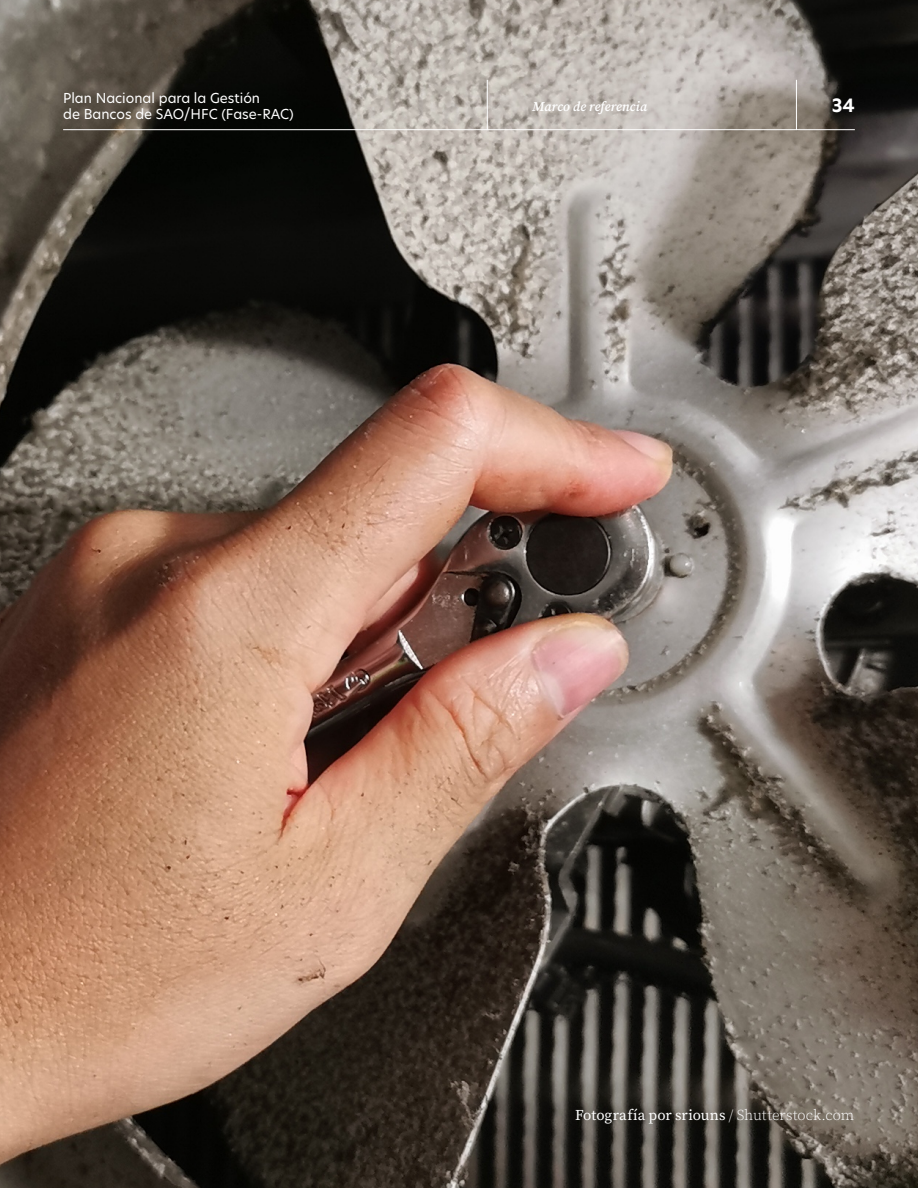
<style>
.page{position:relative;width:918px;height:1188px;background:#fff}
.page>*{position:absolute;margin:0;border:0;box-sizing:border-box;transform-origin:0 0}
.t1{font:700 18px "Hero New";color:#fff}
.t2{font:15px "Source Serif 4";letter-spacing:.005em;color:#fff}
.t3{font:13.5px/16.2px "Hero New";color:#fff}
.t4{font:italic 600 13.5px "Source Serif 4";color:#fff}
.s1{font-weight:300}
</style>
<div class="page">
<img style="left:0;top:0;width:918px;height:1188px">
<hr style="left:63px;top:129px;width:792px;height:1px;background:#fff">
<hr style="left:796px;top:80px;width:1px;height:50px;background:#fff">
<hr style="left:487px;top:80px;width:1px;height:50px;background:#fff">
<p class="t3" style="left:63px;top:89px;width:232px">Plan Nacional para la Gestión<br>de Bancos de SAO/HFC (Fase-RAC)</p>
<p class="t4" style="left:533px;top:98px;width:116px">Marco de referencia</p>
<h1 class="t1" style="left:832px;top:94px;width:25px">34</h1>
<p class="t2" style="left:575px;top:1105px;width:281px">Fotografía por sriouns <span class="s1">/ Shutterstock.com</span></p>
</div>
